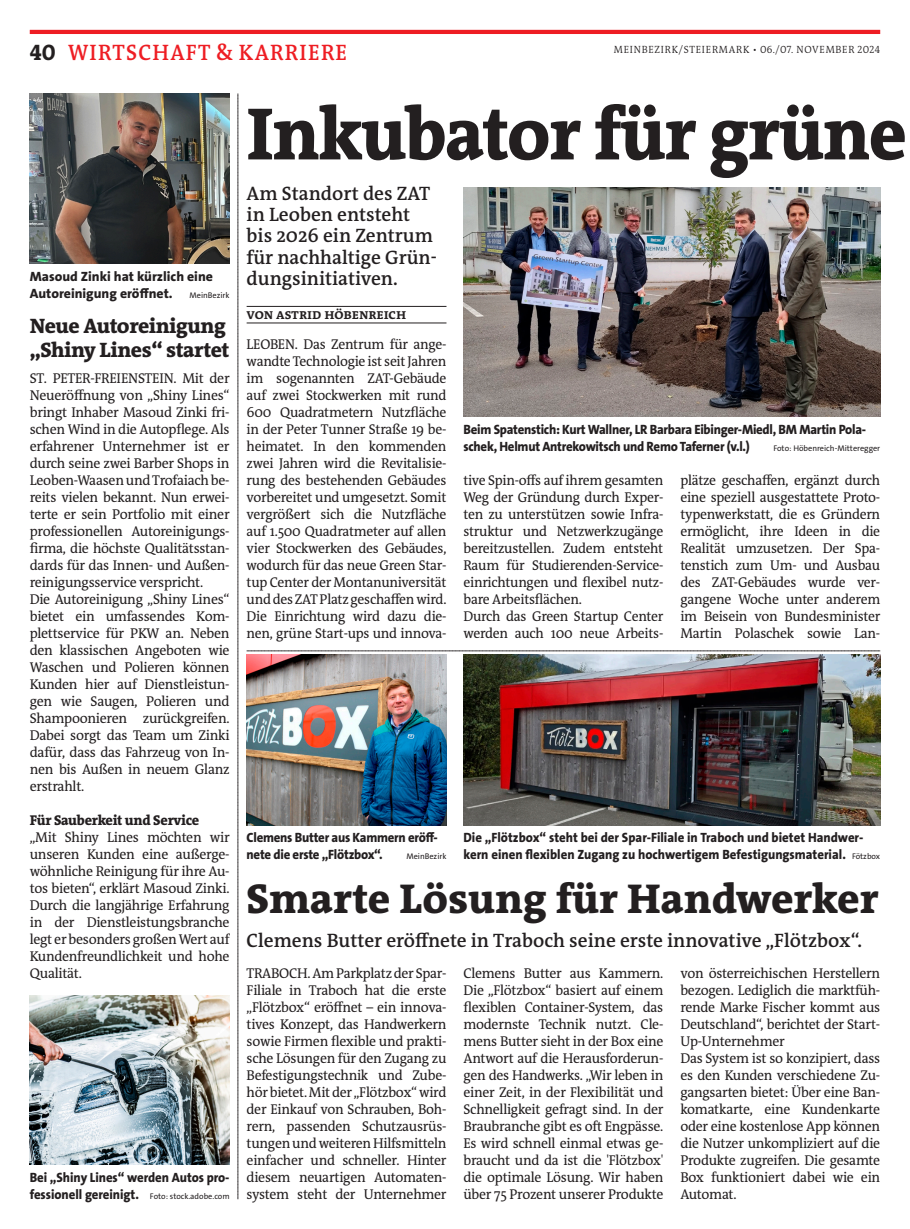
<style>
.page{position:relative;width:910px;height:1229px;background:#fff}
.page>*{position:absolute;margin:0;border:0;box-sizing:border-box;transform-origin:0 0}
.t1{font:800 75px "The RM Antiqua";letter-spacing:-.02em;color:#231f20;scale:.95 1}
.t2{font:800 42px "The RM Antiqua";color:#231f20}
.t3{font:600 22.5px "The RM Antiqua";letter-spacing:.055em;color:#ee1d23;scale:.95 1}
.t4{font:800 21px/24px "The RM Antiqua";letter-spacing:-.02em;color:#231f20}
.t5{font:600 19.5px/21px "The RM Antiqua";color:#231f20}
.t6{font:14.25px/17px "The RM Antiqua";letter-spacing:-.02em;color:#231f20;text-align:justify;scale:.96 1}
.t7{font:14.25px/17px "The RM Antiqua";letter-spacing:-.02em;color:#231f20}
.t8{font:800 14.25px "The RM Antiqua";letter-spacing:-.02em;color:#231f20}
.t9{font:700 14.25px "The RM Antiqua";color:#231f20;scale:.95 1}
.t10{font:800 13.5px/17px "The Sans Os F";letter-spacing:-.005em;color:#231f20;scale:.95 1}
.t11{font:800 13.5px/17px "The Sans Os F";letter-spacing:-.005em;color:#231f20}
.t12{font:300 10.5px "The RM Antiqua";letter-spacing:.08em;color:#231f20;scale:.95 1}
.t13{font:8.25px "The Sans Os F";color:#231f20}
.s1{font-weight:800;color:#231f20}
.s2{font-weight:400;font-size:8.25px}
</style>
<div class="page">
<hr style="left:30px;top:30px;width:850px;height:4px;background:#ee1d23">
<svg style="left:247px;top:651px;width:633px;height:1px"></svg>
<svg style="left:238px;top:94px;width:1px;height:1105px"></svg>
<img style="left:463px;top:187px;width:417px;height:230px">
<hr style="left:247px;top:306px;width:199px;height:1px;background:#231f20">
<hr style="left:247px;top:323px;width:199px;height:1px;background:#231f20">
<img style="left:247px;top:655px;width:199px;height:170px">
<img style="left:463px;top:655px;width:417px;height:170px">
<img style="left:30px;top:995px;width:200px;height:170px">
<img style="left:30px;top:94px;width:200px;height:170px">
<h3 class="t3" style="left:30px;top:38px;width:336px"><span class="s1">40</span> WIRTSCHAFT &amp; KARRIERE</h3>
<p class="t12" style="left:614px;top:43px;width:282px">MEINBEZIRK/STEIERMARK • 06./07. NOVEMBER 2024</p>
<p class="t11" style="left:30px;top:268px;width:201px">Masoud Zinki hat kürzlich eine<br>Autoreinigung eröffnet. <span class="s2">MeinBezirk</span></p>
<h3 class="t4" style="left:30px;top:314px;width:201px">Neue Autoreinigung „Shiny Lines“ startet</h3>
<p class="t7" style="left:30px;top:369px;width:201px">ST. PETER-FREIENSTEIN. Mit der<br>Neueröffnung von „Shiny Lines“ bringt Inhaber Masoud Zinki fri&shy;schen Wind in die Autopflege. Als erfahrener Unternehmer ist er durch seine zwei Barber Shops in<br>Leoben-Waasen und Trofaiach be&shy;reits vielen bekannt. Nun erwei&shy;terte er sein Portfolio mit einer professionellen Autoreinigungs&shy;firma, die höchste Qualitätsstan&shy;dards für das Innen- und Außen&shy;reinigungsservice verspricht.<br>Die Autoreinigung „Shiny Lines“ bietet ein umfassendes Kom&shy;plettservice für PKW an. Neben den klassischen Angeboten wie<br>Waschen und Polieren können<br>Kunden hier auf Dienstleistun&shy;gen wie Saugen, Polieren und<br>Shampoonieren zurückgreifen.<br>Dabei sorgt das Team um Zinki dafür, dass das Fahrzeug von In&shy;nen bis Außen in neuem Glanz erstrahlt.</p>
<p class="t8" style="left:30px;top:811px;width:171px">Für Sauberkeit und Service</p>
<p class="t7" style="left:30px;top:829px;width:201px;text-align:justify">„Mit Shiny Lines möchten wir unseren Kunden eine außerge&shy;wöhnliche Reinigung für ihre Au&shy;tos bieten“, erklärt Masoud Zinki.<br>Durch die langjährige Erfahrung in der Dienstleistungsbranche legt er besonders großen Wert auf Kundenfreundlichkeit und hohe Qualität.</p>
<p class="t10" style="left:30px;top:1169px;width:212px">Bei „Shiny Lines“ werden Autos pro&shy;fessionell gereinigt. <span class="s2">Foto: stock.adobe.com</span></p>
<h1 class="t1" style="left:247px;top:86px;width:696px">Inkubator für grüne</h1>
<h3 class="t5" style="left:247px;top:184px;width:192px">Am Standort des ZAT in Leoben entsteht bis 2026 ein Zentrum für nachhaltige Grün&shy;dungsinitiativen.</h3>
<p class="t9" style="left:247px;top:305px;width:170px">von astrid höbenreich</p>
<p class="t6" style="left:247px;top:335px;width:210px">LEOBEN. Das Zentrum für ange&shy;wandte Technologie ist seit Jahren im sogenannten ZAT-Gebäude auf zwei Stockwerken mit rund 600 Quadratmetern Nutzfläche in der Peter Tunner Straße 19 be&shy;heimatet. In den kommenden zwei Jahren wird die Revitalisie&shy;rung des bestehenden Gebäudes vorbereitet und umgesetzt. Somit vergrößert sich die Nutzfläche auf 1.500 Quadratmeter auf allen vier Stockwerken des Gebäudes, wodurch für das neue Green Star&shy;tup Center der Montanuniversität und des ZAT Platz geschaffen wird.<br>Die Einrichtung wird dazu die&shy;nen, grüne Start-ups und innova-</p>
<p class="t10" style="left:463px;top:421px;width:425px">Beim Spatenstich: Kurt Wallner, LR Barbara Eibinger-Miedl, BM Martin Pola&shy;schek, Helmut Antrekowitsch und Remo Taferner (v.l.)</p>
<p class="t13" style="left:773px;top:443px;width:108px">Foto: Höbenreich-Mitteregger</p>
<p class="t6" style="left:463px;top:472px;width:210px;text-align:left">tive Spin-offs auf ihrem gesamten<br>Weg der Gründung durch Exper&shy;ten zu unterstützen sowie Infra&shy;struktur und Netzwerkzugänge bereitzustellen. Zudem entsteht<br>Raum für Studierenden-Service&shy;einrichtungen und flexibel nutz&shy;bare Arbeitsflächen.<br>Durch das Green Startup Center werden auch 100 neue Arbeits-</p>
<p class="t6" style="left:680px;top:472px;width:210px">plätze geschaffen, ergänzt durch eine speziell ausgestattete Proto&shy;typenwerkstatt, die es Gründern ermöglicht, ihre Ideen in die Realität umzusetzen. Der Spa&shy;tenstich zum Um- und Ausbau des ZAT-Gebäudes wurde ver&shy;gangene Woche unter anderem im Beisein von Bundesminister Martin Polaschek sowie Lan-</p>
<p class="t10" style="left:463px;top:829px;width:440px">Die „Flötzbox“ steht bei der Spar-Filiale in Traboch und bietet Handwer&shy;kern einen flexiblen Zugang zu hochwertigem Befestigungsmaterial. <span class="s2">Fötzbox</span></p>
<p class="t10" style="left:247px;top:829px;width:203px">Clemens Butter aus Kammern eröff&shy;nete die erste „Flötzbox“.</p>
<p class="t13" style="left:406px;top:851px;width:42px">MeinBezirk</p>
<h2 class="t2" style="left:247px;top:871px;width:633px">Smarte Lösung für Handwerker</h2>
<h3 class="t5" style="left:247px;top:930px;width:617px">Clemens Butter eröffnete in Traboch seine erste innovative „Flötzbox“.</h3>
<p class="t6" style="left:247px;top:965px;width:210px">TRABOCH. Am Parkplatz der Spar-Filiale in Traboch hat die erste „Flötzbox“ eröffnet – ein innova&shy;tives Konzept, das Handwerkern sowie Firmen flexible und prakti&shy;sche Lösungen für den Zugang zu Befestigungstechnik und Zube&shy;hör bietet. Mit der „Flötzbox“ wird der Einkauf von Schrauben, Boh&shy;rern, passenden Schutzausrüs&shy;tungen und weiteren Hilfsmitteln einfacher und schneller. Hinter diesem neuartigen Automaten&shy;system steht der Unternehmer</p>
<p class="t6" style="left:463px;top:965px;width:210px">Clemens Butter aus Kammern.<br>Die „Flötzbox“ basiert auf einem flexiblen Container-System, das modernste Technik nutzt. Cle&shy;mens Butter sieht in der Box eine Antwort auf die Herausforderun&shy;gen des Handwerks. „Wir leben in einer Zeit, in der Flexibilität und Schnelligkeit gefragt sind. In der Braubranche gibt es oft Engpässe.<br>Es wird schnell einmal etwas ge&shy;braucht und da ist die 'Flötzbox' die optimale Lösung. Wir haben über 75 Prozent unserer Produkte</p>
<p class="t6" style="left:680px;top:965px;width:210px;text-align:left">von österreichischen Herstellern bezogen. Lediglich die marktfüh&shy;rende Marke Fischer kommt aus<br>Deutschland“, berichtet der Start-<br>Up-Unternehmer<br>Das System ist so konzipiert, dass es den Kunden verschiedene Zu&shy;gangsarten bietet: Über eine Ban&shy;komatkarte, eine Kundenkarte oder eine kostenlose App können die Nutzer unkompliziert auf die<br>Produkte zugreifen. Die gesamte<br>Box funktioniert dabei wie ein<br>Automat.</p>
</div>
